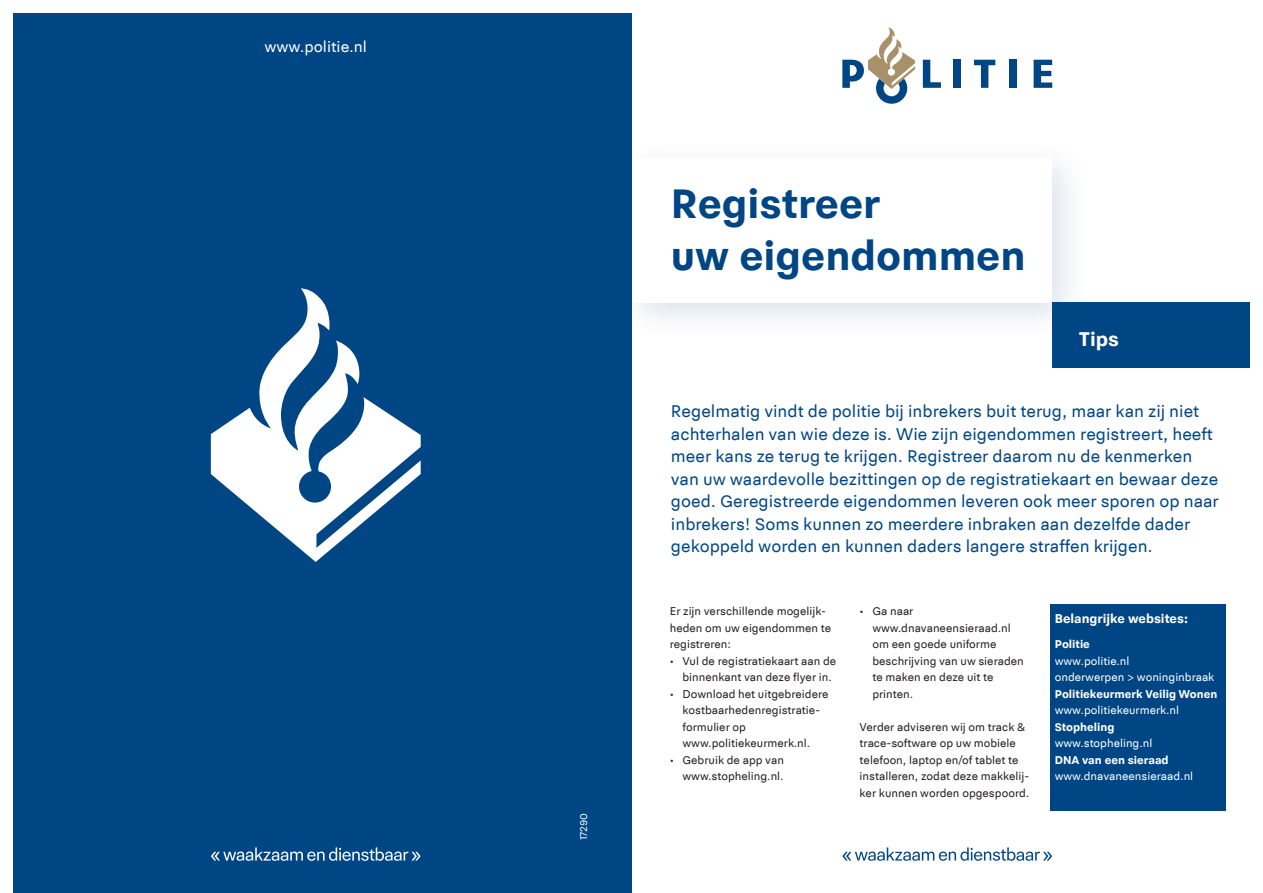
<style>
.page{position:relative;width:1263px;height:893px;background:#fff}
.page>*{position:absolute;margin:0;border:0;box-sizing:border-box;transform-origin:0 0}
.t1{font:700 43.5px/52.5px "Politie Sans";color:#004684}
.t2{font:700 21px "Politie Sans";color:#fff}
._2_05_-_Intro_klein{font:18px/22.5px "Politie Sans";color:#004684}
._2_05_-_Intro_klein-2{font:16.5px "Politie Sans";color:#fff}
._2_03_-_Titel__A5{font:700 13.5px "Politie Sans";color:#fff}
._2_02_-_inspring_Bod{font:12px/16.5px "Politie Sans";color:#231f20}
._2_02_-_Bodytekst_A5{font:12px/16.5px "Politie Sans";color:#231f20}
._2_02_-_Bodytekst_A5-2{font:12px/16.5px "Politie Sans";color:#fff}
._2_02_-_Bodytekst_A5-3{font:700 12px "Politie Sans";color:#fff}
._2_02_-_Bodytekst_A5-4{font:10.5px "Politie Sans";color:#fff}
</style>
<div class="page">
<div style="left:611px;top:138px;width:480px;height:203px;background:#004684;opacity:.15"></div>
<div style="left:631px;top:158px;width:421px;height:144px;background:#fff"></div>
<div style="left:13px;top:13px;width:618px;height:880px;background:#004684"></div>
<svg style="left:211px;top:288px;width:210px;height:274px"></svg>
<svg style="left:211px;top:847px;width:210px;height:14px"></svg>
<div style="left:1052px;top:302px;width:198px;height:66px;background:#004684"></div>
<svg style="left:1033px;top:60px;width:19px;height:28px"></svg>
<div style="left:1009px;top:60px;width:7px;height:28px;background:#004684"></div>
<svg style="left:974px;top:60px;width:21px;height:28px"></svg>
<div style="left:953px;top:60px;width:7px;height:28px;background:#004684"></div>
<svg style="left:923px;top:60px;width:18px;height:28px"></svg>
<svg style="left:842px;top:27px;width:73px;height:77px"></svg>
<svg style="left:842px;top:847px;width:210px;height:14px"></svg>
<div style="left:1050px;top:604px;width:176px;height:207px;background:#004684"></div>
<p class="_2_05_-_Intro_klein-2" style="left:264px;top:37px;width:104px">www.politie.nl</p>
<p class="_2_02_-_Bodytekst_A5-4" style="left:577px;top:840px;width:29px;rotate:-90deg">17290</p>
<p class="t1" style="left:671px;top:177px;width:356px">Registreer<br>uw eigendommen</p>
<p class="t2" style="left:1079px;top:326px;width:42px">Tips</p>
<p class="_2_05_-_Intro_klein" style="left:671px;top:400px;width:549px">Regelmatig vindt de politie bij inbrekers buit terug, maar kan zij niet achterhalen van wie deze is. Wie zijn eigendommen registreert, heeft meer kans ze terug te krijgen. Registreer daarom nu de kenmerken van uw waardevolle bezittingen op de registratiekaart en bewaar deze goed. Geregistreerde eigendommen leveren ook meer sporen op naar inbrekers! Soms kunnen zo meerdere inbraken aan dezelfde dader gekoppeld worden en kunnen daders langere straffen krijgen.</p>
<p class="_2_02_-_Bodytekst_A5" style="left:670px;top:603px;width:163px">Er zijn verschillende mogelijk&shy;heden om uw eigendommen te registreren:</p>
<p class="_2_02_-_inspring_Bod" style="left:682px;top:652px;width:155px;text-indent:-13px">• Vul de registratiekaart aan de binnenkant van deze flyer in.</p>
<p class="_2_02_-_inspring_Bod" style="left:682px;top:685px;width:148px;text-indent:-13px">• Download het uitgebreidere kostbaarhedenregistratie&shy;formulier op www.politiekeurmerk.nl.</p>
<p class="_2_02_-_inspring_Bod" style="left:670px;top:751px;width:116px;text-align:right">• Gebruik de app van www.stopheling.nl.</p>
<p class="_2_02_-_inspring_Bod" style="left:872px;top:603px;width:153px;text-indent:-13px">• Ga naar www.dnavaneensieraad.nl om een goede uniforme beschrijving van uw sieraden te maken en deze uit te printen.</p>
<p class="_2_02_-_Bodytekst_A5" style="left:860px;top:718px;width:171px">Verder adviseren wij om track &amp; trace-software op uw mobiele telefoon, laptop en/of tablet te installeren, zodat deze makkelij&shy;ker kunnen worden opgespoord.</p>
<p class="_2_03_-_Titel__A5" style="left:1055px;top:610px;width:135px">Belangrijke websites:</p>
<p class="_2_02_-_Bodytekst_A5-3" style="left:1055px;top:637px;width:37px">Politie</p>
<p class="_2_02_-_Bodytekst_A5-2" style="left:1055px;top:652px;width:161px">www.politie.nl<br>onderwerpen &gt; woninginbraak</p>
<p class="_2_02_-_Bodytekst_A5-3" style="left:1055px;top:686px;width:164px">Politiekeurmerk Veilig Wonen</p>
<p class="_2_02_-_Bodytekst_A5-2" style="left:1055px;top:702px;width:126px">www.politiekeurmerk.nl</p>
<p class="_2_02_-_Bodytekst_A5-3" style="left:1055px;top:719px;width:61px">Stopheling</p>
<p class="_2_02_-_Bodytekst_A5-2" style="left:1055px;top:735px;width:99px">www.stopheling.nl</p>
<p class="_2_02_-_Bodytekst_A5-3" style="left:1055px;top:752px;width:115px">DNA van een sieraad</p>
<p class="_2_02_-_Bodytekst_A5-2" style="left:1055px;top:768px;width:140px">www.dnavaneensieraad.nl</p>
</div>
